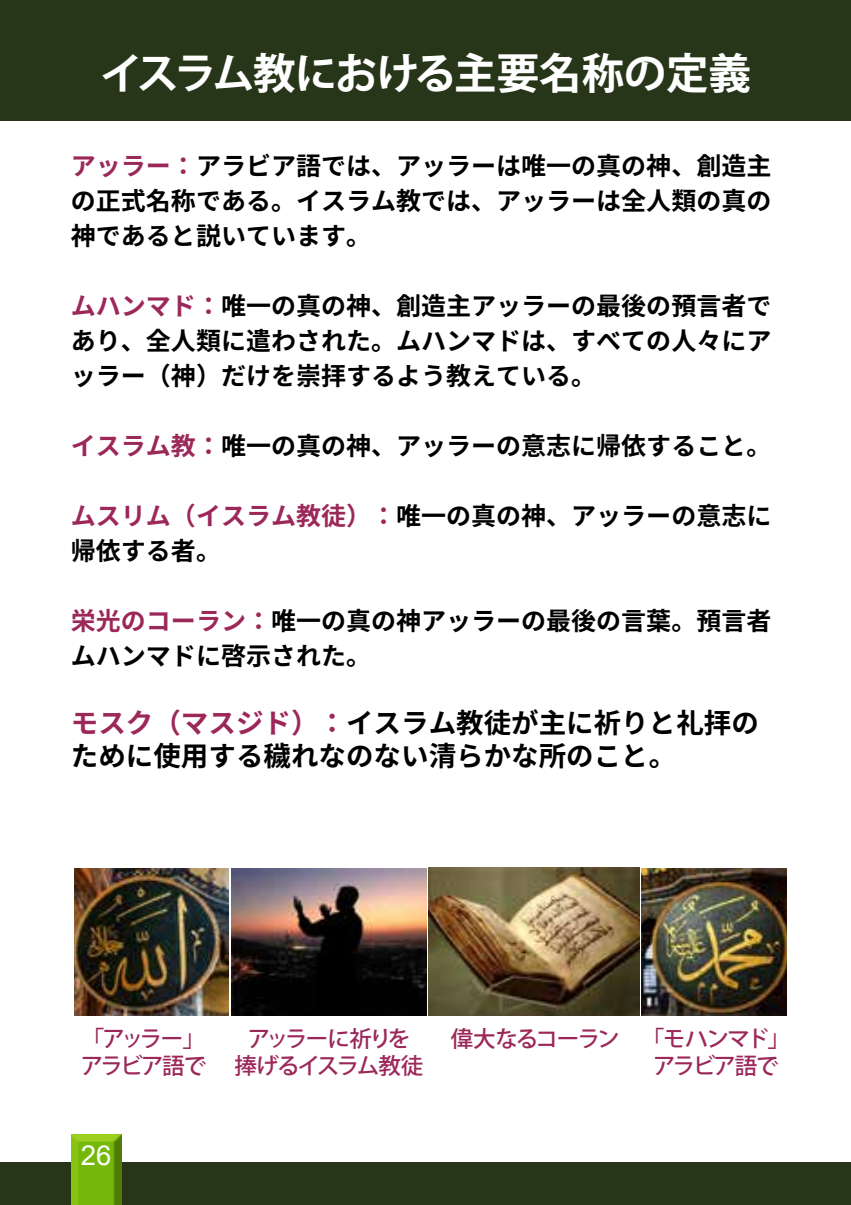
<style>
.page{position:relative;width:851px;height:1205px;background:#fff}
.page>*{position:absolute;margin:0;border:0;box-sizing:border-box;transform-origin:0 0}
.t1{font:700 42.5px "Koz Go Pr 6 N";letter-spacing:-.02em;color:#fff}
.t2{font:27.5px/33px "Gen Shin Gothic Monospace Bold";color:#000}
.t3{font:27.5px "Arial";color:#fff}
.t4{font:25px/35px "Gen Shin Gothic Monospace Bold";color:#000;text-align:justify}
.t5{font:500 22.5px/27px "Koz Go Pr 6 N";letter-spacing:-.09em;color:#9c285a}
.t6{font:500 22.5px/27px "Koz Go Pr 6 N";letter-spacing:-.07em;color:#9c285a}
.s1{color:#9c285a}
</style>
<div class="page">
<hr style="left:850px;top:1162px;width:1px;height:43px;background:#273518">
<div style="left:0;top:0;width:850px;height:120px;background:#273518"></div>
<div style="left:0;top:1162px;width:850px;height:43px;background:#273518"></div>
<div style="left:66px;top:1131px;width:58px;height:74px;background:#000;opacity:.75"></div>
<img style="left:75px;top:868px;width:154px;height:147px">
<img style="left:231px;top:868px;width:196px;height:147px">
<img style="left:429px;top:867px;width:210px;height:148px">
<img style="left:641px;top:868px;width:145px;height:147px">
<h1 class="t1" style="left:100px;top:50px;width:652px">イスラム教における主要名称の定義</h1>
<p class="t4" style="left:71px;top:148px;width:701px"><span class="s1">アッラー：</span>アラビア語では、アッラーは唯一の真の神、創造主の正式名称である。イスラム教では、アッラーは全人類の真の神であると説いています。</p>
<p class="t4" style="left:71px;top:288px;width:701px"><span class="s1">ムハンマド：</span>唯一の真の神、創造主アッラーの最後の預言者であり、全人類に遣わされた。ムハンマドは、すべての人々にアッラー（神）だけを崇拝するよう教えている。</p>
<p class="t4" style="left:71px;top:428px;width:701px"><span class="s1">イスラム教：</span>唯一の真の神、アッラーの意志に帰依すること。</p>
<p class="t4" style="left:71px;top:498px;width:701px"><span class="s1">ムスリム（イスラム教徒）：</span>唯一の真の神、アッラーの意志に帰依する者。</p>
<p class="t4" style="left:71px;top:603px;width:701px"><span class="s1">栄光のコーラン：</span>唯一の真の神アッラーの最後の言葉。預言者ムハンマドに啓示された。</p>
<p class="t2" style="left:71px;top:706px;width:689px"><span class="s1">モスク（マスジド）：</span>イスラム教徒が主に祈りと礼拝のために使用する穢れなのない清らかな所のこと。</p>
<p class="t5" style="left:81px;top:1025px;width:127px">「アッラー」アラビア語で</p>
<p class="t5" style="left:234px;top:1025px;width:190px;text-align:center">アッラーに祈りを捧げるイスラム教徒</p>
<p class="t6" style="left:653px;top:1025px;width:138px;text-indent:-202px">偉大なるコーラン 「モハンマド」アラビア語で</p>
<p class="t3" style="left:81px;top:1136px;width:32px">26</p>
</div>
